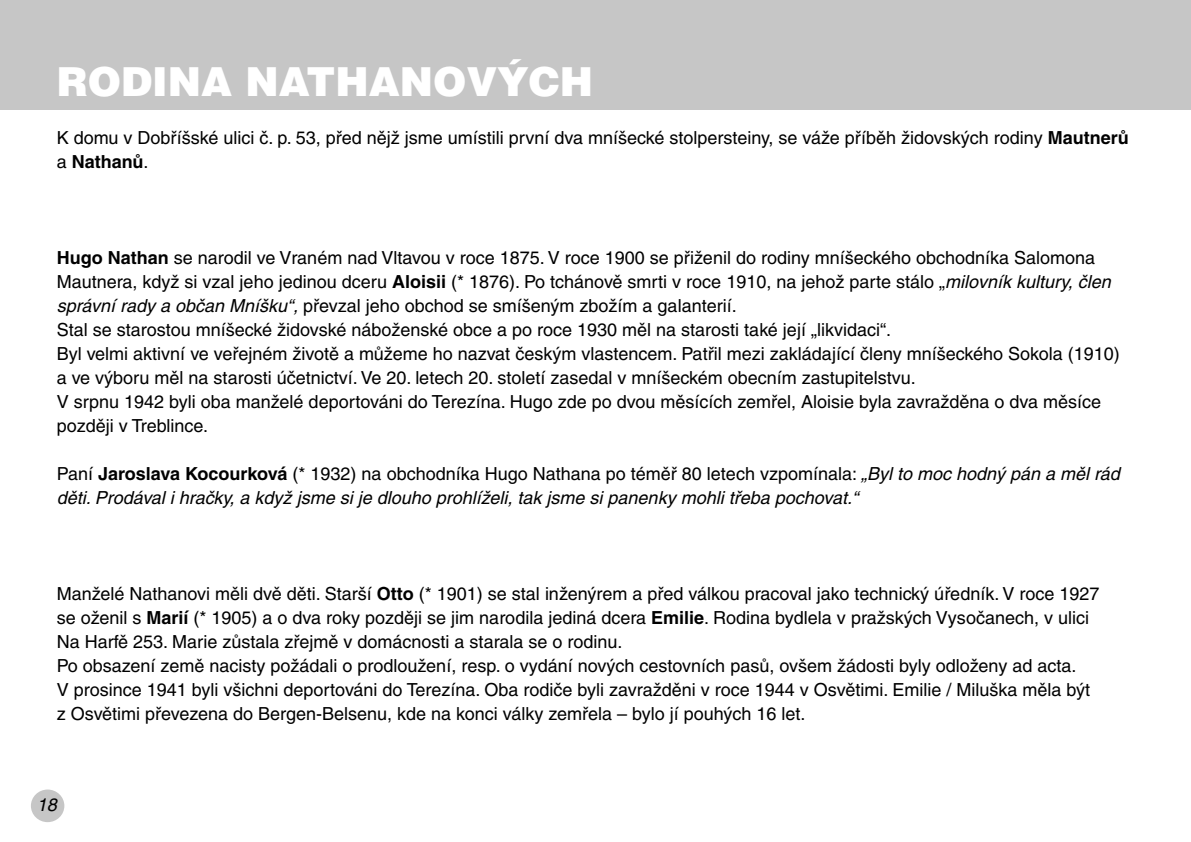
<style>
.page{position:relative;width:1191px;height:842px;background:#fff}
.page>*{position:absolute;margin:0;border:0;box-sizing:border-box;transform-origin:0 0}
.t1{font:900 40px "Helvetica CE";color:#fff}
.t2{font:18px/24px "Helvetica CE";color:#000}
.t3{font:italic 18px/24px "Helvetica CE";color:#000}
.s1{font-weight:700}
.s2{font-style:italic}
.s3{font-style:normal}
.s4{font-weight:700;font-style:normal}
</style>
<div class="page">
<div style="left:0;top:0;width:1191px;height:109px;background:#c6c6c6"></div>
<div style="left:31px;top:789px;width:33px;height:33px;background:#c6c6c6;border-radius:50%"></div>
<h1 class="t1" style="left:57px;top:58px;width:538px">RODINA NATHANOVÝCH</h1>
<p class="t2" style="left:57px;top:126px;width:1073px">K domu v Dobříšské ulici č. p. 53, před nějž jsme umístili první dva mníšecké stolpersteiny, se váže příběh židovských rodiny <span class="s1">Mautnerů </span>a <span class="s1">Nathanů</span>.</p>
<p class="t2" style="left:57px;top:246px;width:1064px"><span class="s1">Hugo Nathan</span> se narodil ve Vraném nad Vltavou v roce 1875. V roce 1900 se přiženil do rodiny mníšeckého obchodníka Salomona Mautnera, když si vzal jeho jedinou dceru <span class="s1">Aloisii</span> (* 1876). Po tchánově smrti v roce 1910, na jehož parte stálo „<span class="s2">milovník kultury, člen správní rady a občan Mníšku“,</span> převzal jeho obchod se smíšeným zbožím a galanterií.<br>Stal se starostou mníšecké židovské náboženské obce a po roce 1930 měl na starosti také její „likvidaci“.<br>Byl velmi aktivní ve veřejném životě a můžeme ho nazvat českým vlastencem. Patřil mezi zakládající členy mníšeckého Sokola (1910) a ve výboru měl na starosti účetnictví. Ve 20. letech 20. století zasedal v mníšeckém obecním zastupitelstvu.<br>V srpnu 1942 byli oba manželé deportováni do Terezína. Hugo zde po dvou měsících zemřel, Aloisie byla zavražděna o dva měsíce později v Treblince.</p>
<p class="t3" style="left:57px;top:462px;width:1064px"><span class="s3">Paní</span> <span class="s4">Jaroslava Kocourková</span> <span class="s3">(* 1932) na obchodníka Hugo Nathana po téměř 80 letech vzpomínala:</span> „Byl to moc hodný pán a měl rád děti. Prodával i hračky, a když jsme si je dlouho prohlíželi, tak jsme si panenky mohli třeba pochovat.“</p>
<p class="t2" style="left:57px;top:582px;width:1044px">Manželé Nathanovi měli dvě děti. Starší <span class="s1">Otto</span> (* 1901) se stal inženýrem a před válkou pracoval jako technický úředník. V roce 1927 se oženil s <span class="s1">Marií</span> (* 1905) a o dva roky později se jim narodila jediná dcera <span class="s1">Emilie</span>. Rodina bydlela v pražských Vysočanech, v ulici Na Harfě 253. Marie zůstala zřejmě v domácnosti a starala se o rodinu.<br>Po obsazení země nacisty požádali o prodloužení, resp. o vydání nových cestovních pasů, ovšem žádosti byly odloženy ad acta.<br>V prosince 1941 byli všichni deportováni do Terezína. Oba rodiče byli zavražděni v roce 1944 v Osvětimi. Emilie / Miluška měla být z Osvětimi převezena do Bergen-Belsenu, kde na konci války zemřela – bylo jí pouhých 16 let.</p>
<p class="t3" style="left:37px;top:792px;width:22px">18</p>
</div>
